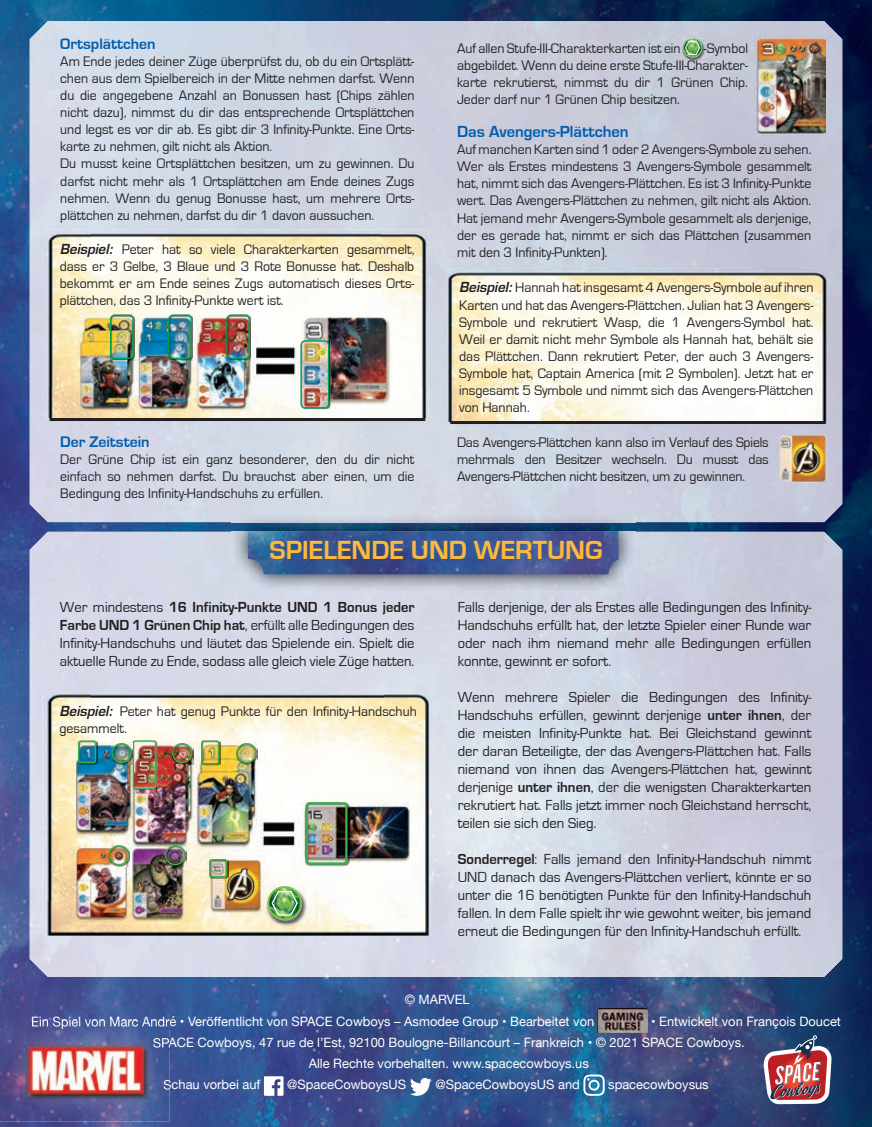
<style>
.page{position:relative;width:872px;height:1127px;background:#fff}
.page>*{position:absolute;margin:0;border:0;box-sizing:border-box;transform-origin:0 0}
.t1{font:700 27px "Eurostile";color:#fdb93e}
.t2{font:700 16.5px "Eurostile";color:#015dac}
.t3{font:700 15.75px "Eurostile";color:#015dac}
.t4{font:15px/18px "Eurostile";color:#231f20;text-align:justify}
.t5{font:14.25px/17.1px "Eurostile";color:#231f20;text-align:justify}
.t6{font:12.9px "Helvetica Neue";color:#fff}
.s1{font-family:"Eurostile LT Std";font-weight:600;font-style:italic;font-size:13.5px}
.s2{font-weight:700}
</style>
<div class="page">
<img style="left:0;top:0;width:872px;height:1127px">
<div style="left:30px;top:532px;width:203px;height:197px;background:#d5d9e8"></div>
<img style="left:589px;top:532px;width:253px;height:445px">
<div style="left:233px;top:591px;width:356px;height:138px;background:#d6dae7"></div>
<div style="left:30px;top:729px;width:50px;height:248px;background:#dbddeb"></div>
<img style="left:386px;top:729px;width:203px;height:248px">
<div style="left:80px;top:935px;width:306px;height:42px;background:#d9dceb"></div>
<img style="left:30px;top:21px;width:812px;height:250px">
<div style="left:30px;top:271px;width:50px;height:251px;background:#d5d6e8"></div>
<div style="left:386px;top:271px;width:100px;height:244px;background:#d3d9e5"></div>
<img style="left:792px;top:271px;width:50px;height:251px">
<div style="left:80px;top:421px;width:306px;height:101px;background:#d3d9e7"></div>
<img style="left:486px;top:424px;width:306px;height:98px">
<div style="left:457px;top:44px;width:223px;height:9px;background:#c9cbda"></div>
<img style="left:755px;top:36px;width:70px;height:99px">
<img style="left:43px;top:387px;width:386px;height:31px">
<img style="left:43px;top:230px;width:48px;height:157px">
<img style="left:381px;top:230px;width:48px;height:157px">
<img style="left:91px;top:230px;width:290px;height:85px">
<hr style="left:50px;top:418px;width:375px;height:3px;background:#231f20">
<img style="left:232px;top:515px;width:403px;height:76px">
<img style="left:248px;top:531px;width:370px;height:43px">
<img style="left:763px;top:1033px;width:68px;height:71px">
<img style="left:598px;top:1009px;width:49px;height:24px">
<svg style="left:264px;top:1076px;width:19px;height:20px"></svg>
<svg style="left:410px;top:1078px;width:22px;height:18px"></svg>
<svg style="left:583px;top:1074px;width:21px;height:22px"></svg>
<img style="left:42px;top:901px;width:390px;height:34px">
<img style="left:42px;top:690px;width:49px;height:211px">
<img style="left:384px;top:690px;width:48px;height:211px">
<img style="left:91px;top:690px;width:293px;height:52px">
<img style="left:265px;top:923px;width:42px;height:4px">
<img style="left:76px;top:742px;width:333px;height:181px">
<img style="left:267px;top:886px;width:35px;height:34px">
<img style="left:269px;top:888px;width:31px;height:30px">
<img style="left:272px;top:891px;width:26px;height:24px">
<img style="left:133px;top:789px;width:24px;height:1px">
<svg style="left:133px;top:740px;width:24px;height:49px"></svg>
<img style="left:305px;top:802px;width:45px;height:65px">
<div style="left:305px;top:802px;width:42px;height:62px;border:2px solid #40ae49;border-radius:3px"></div>
<img style="left:201px;top:742px;width:19px;height:24px">
<div style="left:201px;top:740px;width:18px;height:24px;border:1px solid #40ae49;border-radius:2px"></div>
<img style="left:209px;top:859px;width:19px;height:19px">
<div style="left:209px;top:859px;width:18px;height:18px;border:1px solid #40ae49;border-radius:2px"></div>
<img style="left:78px;top:742px;width:19px;height:22px">
<div style="left:78px;top:740px;width:18px;height:23px;border:1px solid #40ae49;border-radius:2px"></div>
<img style="left:112px;top:743px;width:20px;height:21px">
<div style="left:111px;top:743px;width:21px;height:20px;border:1px solid #40ae49;border-radius:50%"></div>
<img style="left:172px;top:743px;width:21px;height:21px">
<div style="left:172px;top:743px;width:20px;height:20px;border:1px solid #40ae49;border-radius:50%"></div>
<img style="left:237px;top:743px;width:20px;height:21px">
<div style="left:236px;top:743px;width:21px;height:20px;border:1px solid #40ae49;border-radius:50%"></div>
<img style="left:109px;top:845px;width:21px;height:21px">
<div style="left:109px;top:845px;width:20px;height:20px;border:1px solid #40ae49;border-radius:50%"></div>
<img style="left:165px;top:845px;width:21px;height:21px">
<div style="left:165px;top:845px;width:20px;height:20px;border:1px solid #40ae49;border-radius:50%"></div>
<img style="left:76px;top:315px;width:319px;height:98px">
<img style="left:301px;top:340px;width:29px;height:69px">
<img style="left:301px;top:341px;width:28px;height:67px">
<div style="left:300px;top:340px;width:29px;height:68px;border:1px solid #00a54f;border-radius:4px"></div>
<img style="left:226px;top:315px;width:25px;height:45px">
<div style="left:226px;top:315px;width:24px;height:44px;border:1px solid #00a54f;border-radius:4px"></div>
<img style="left:168px;top:315px;width:25px;height:45px">
<div style="left:168px;top:315px;width:24px;height:44px;border:1px solid #00a54f;border-radius:4px"></div>
<img style="left:110px;top:315px;width:25px;height:45px">
<div style="left:110px;top:315px;width:24px;height:44px;border:1px solid #00a54f;border-radius:4px"></div>
<img style="left:682px;top:38px;width:23px;height:23px">
<svg style="left:683px;top:38px;width:19px;height:19px"></svg>
<img style="left:443px;top:269px;width:386px;height:152px">
<hr style="left:450px;top:421px;width:376px;height:3px;background:#231f20">
<img style="left:778px;top:434px;width:49px;height:49px">
<img style="left:0;top:1021px;width:170px;height:100px">
<img style="left:32px;top:1021px;width:138px;height:8px">
<img style="left:153px;top:1038px;width:17px;height:12px">
<svg style="left:164px;top:1080px;width:6px;height:9px"></svg>
<p class="t3" style="left:60px;top:35px;width:97px">Ortsplättchen</p>
<p class="t5" style="left:60px;top:53px;width:356px;text-align:left">Am Ende jedes deiner Züge überprüfst du, ob du ein Ortsplätt&shy;chen aus dem Spielbereich in der Mitte nehmen darfst. Wenn du die angegebene Anzahl an Bonussen hast (Chips zählen nicht dazu), nimmst du dir das entsprechende Ortsplättchen und legst es vor dir ab. Es gibt dir 3 Infinity-Punkte. Eine Orts&shy;karte zu nehmen, gilt nicht als Aktion.<br>Du musst keine Ortsplättchen besitzen, um zu gewinnen. Du darfst nicht mehr als 1 Ortsplättchen am Ende deines Zugs nehmen. Wenn du genug Bonusse hast, um mehrere Orts&shy;plättchen zu nehmen, darfst du dir 1 davon aussuchen.</p>
<p class="t5" style="left:60px;top:241px;width:356px"><span class="s1">Beispiel:</span> Peter hat so viele Charakterkarten gesammelt, dass er 3 Gelbe, 3 Blaue und 3 Rote Bonusse hat. Deshalb bekommt er am Ende seines Zugs automatisch dieses Orts&shy;plättchen, das 3 Infinity-Punkte wert ist.</p>
<p class="t3" style="left:60px;top:433px;width:91px">Der Zeitstein</p>
<p class="t5" style="left:60px;top:451px;width:356px">Der Grüne Chip ist ein ganz besonderer, den du dir nicht einfach so nehmen darfst. Du brauchst aber einen, um die Bedingung des Infinity-Handschuhs zu erfüllen.</p>
<p class="t5" style="left:457px;top:40px;width:292px;text-indent:247px">-Symbol abgebildet. Wenn du deine erste Stufe-III-Charakter&shy;karte rekrutierst, nimmst du dir 1 Grünen Chip.<br>Jeder darf nur 1 Grünen Chip besitzen.</p>
<p class="t2" style="left:457px;top:123px;width:173px">Das Avengers-Plättchen</p>
<p class="t5" style="left:457px;top:141px;width:356px">Auf manchen Karten sind 1 oder 2 Avengers-Symbole zu sehen.<br>Wer als Erstes mindestens 3 Avengers-Symbole gesammelt hat, nimmt sich das Avengers-Plättchen. Es ist 3 Infinity-Punkte wert. Das Avengers-Plättchen zu nehmen, gilt nicht als Aktion.<br>Hat jemand mehr Avengers-Symbole gesammelt als derjenige, der es gerade hat, nimmt er sich das Plättchen (zusammen mit den 3 Infinity-Punkten).</p>
<p class="t5" style="left:457px;top:40px;width:225px">Auf allen Stufe-III-Charakterkarten ist ein</p>
<p class="t5" style="left:459px;top:279px;width:356px"><span class="s1">Beispiel:</span> Hannah hat insgesamt 4 Avengers-Symbole auf ihren Karten und hat das Avengers-Plättchen. Julian hat 3 Avengers-Symbole und rekrutiert Wasp, die 1 Avengers-Symbol hat.<br>Weil er damit nicht mehr Symbole als Hannah hat, behält sie das Plättchen. Dann rekrutiert Peter, der auch 3 Avengers-Symbole hat, Captain America (mit 2 Symbolen). Jetzt hat er insgesamt 5 Symbole und nimmt sich das Avengers- Plättchen von Hannah.</p>
<p class="t5" style="left:457px;top:434px;width:313px">Das Avengers-Plättchen kann also im Verlauf des Spiels mehrmals den Besitzer wechseln. Du musst das Avengers-Plättchen nicht besitzen, um zu gewinnen.</p>
<h1 class="t1" style="left:269px;top:536px;width:334px">SPIELENDE UND WERTUNG</h1>
<p class="t4" style="left:60px;top:598px;width:356px">Wer mindestens <span class="s2">16 Infinity-Punkte UND 1 Bonus jeder Farbe UND 1 Grünen Chip hat</span>, erfüllt alle Bedingungen des Infinity-Handschuhs und läutet das Spielende ein. Spielt die aktuelle Runde zu Ende, sodass alle gleich viele Züge hatten.</p>
<p class="t4" style="left:458px;top:598px;width:355px">Falls derjenige, der als Erstes alle Bedingungen des Infinity-Handschuhs erfüllt hat, der letzte Spieler einer Runde war oder nach ihm niemand mehr alle Bedingungen erfüllen konnte, gewinnt er sofort.</p>
<p class="t4" style="left:458px;top:688px;width:355px">Wenn mehrere Spieler die Bedingungen des Infinity-Handschuhs erfüllen, gewinnt derjenige <span class="s2">unter ihnen</span>, der die meisten Infinity-Punkte hat. Bei Gleichstand gewinnt der daran Beteiligte, der das Avengers-Plättchen hat. Falls niemand von ihnen das Avengers-Plättchen hat, gewinnt derjenige <span class="s2">unter ihnen</span>, der die wenigsten Charakterkarten rekrutiert hat. Falls jetzt immer noch Gleichstand herrscht, teilen sie sich den Sieg.</p>
<p class="t4" style="left:458px;top:850px;width:355px"><span class="s2">Sonderregel</span>: Falls jemand den Infinity-Handschuh nimmt UND danach das Avengers-Plättchen verliert, könnte er so unter die 16 benötigten Punkte für den Infinity-Handschuh fallen. In dem Falle spielt ihr wie gewohnt weiter, bis jemand erneut die Bedingungen für den Infinity-Handschuh erfüllt.</p>
<p class="t5" style="left:60px;top:703px;width:359px"><span class="s1">Beispiel:</span> Peter hat genug Punkte für den Infinity-Handschuh gesammelt.</p>
<p class="t6" style="left:405px;top:990px;width:66px">© MARVEL</p>
<p class="t6" style="left:31px;top:1012px;width:565px">Ein Spiel von Marc André • Veröffentlicht von SPACE Cowboys – Asmodee Group • Bearbeitet von</p>
<p class="t6" style="left:651px;top:1012px;width:191px">• Entwickelt von François Doucet</p>
<p class="t6" style="left:153px;top:1033px;width:593px">SPACE Cowboys, 47 rue de l’Est, 92100 Boulogne-Billancourt – Frankreich • © 2021 SPACE Cowboys.</p>
<p class="t6" style="left:309px;top:1054px;width:282px">Alle Rechte vorbehalten. www.spacecowboys.us</p>
<p class="t6" style="left:163px;top:1075px;width:99px">Schau vorbei auf</p>
<p class="t6" style="left:287px;top:1075px;width:121px">@SpaceCowboysUS</p>
<p class="t6" style="left:435px;top:1075px;width:146px">@SpaceCowboysUS and</p>
<p class="t6" style="left:608px;top:1075px;width:102px">spacecowboysus</p>
</div>
